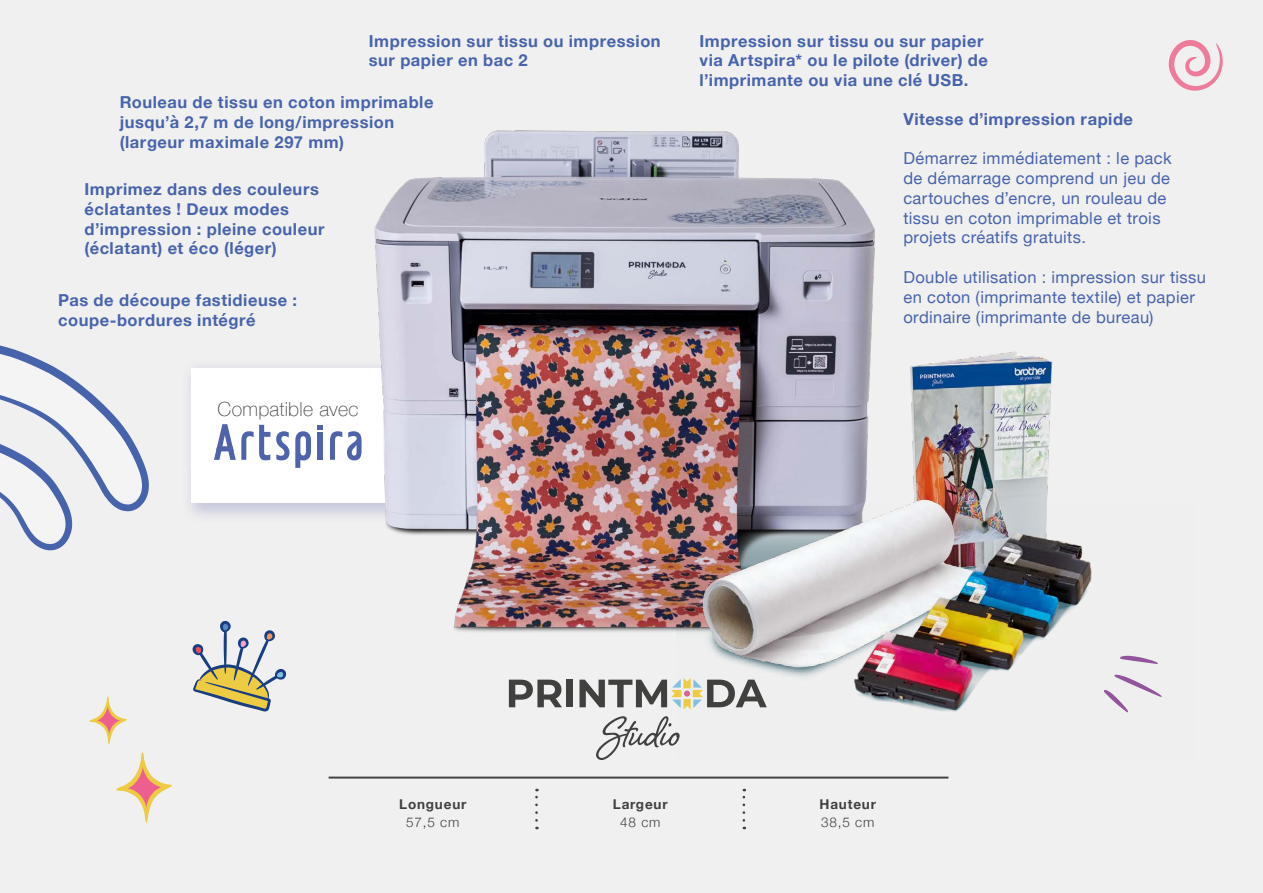
<style>
.page{position:relative;width:1263px;height:893px;background:#f0f0f0}
.page>*{position:absolute;margin:0;border:0;box-sizing:border-box;transform-origin:0 0}
.t1{font:100 19.5px "Helvetica Neue";letter-spacing:.015em;color:#40403f}
.t2{font:700 16.5px/19.8px "Helvetica Neue";letter-spacing:.03em;color:#4763ac}
.t3{font:16.5px/19.8px "Helvetica Neue";letter-spacing:.02em;color:#4763ac}
.t4{font:700 13.5px "Helvetica Neue";letter-spacing:.06em;color:#40403f}
.t5{font:300 13.5px "Helvetica Neue";letter-spacing:.06em;color:#40403f}
</style>
<div class="page">
<div style="left:181px;top:358px;width:287px;height:166px;background:#aaacd0;opacity:.6"></div>
<div style="left:191px;top:368px;width:256px;height:135px;background:#fff"></div>
<svg style="left:276px;top:431px;width:12px;height:29px"></svg>
<svg style="left:214px;top:424px;width:56px;height:36px"></svg>
<svg style="left:0;top:345px;width:149px;height:205px"></svg>
<svg style="left:116px;top:752px;width:56px;height:71px"></svg>
<svg style="left:89px;top:696px;width:38px;height:49px"></svg>
<svg style="left:193px;top:621px;width:93px;height:90px"></svg>
<svg style="left:1169px;top:40px;width:54px;height:51px"></svg>
<img style="left:288px;top:130px;width:451px;height:394px">
<img style="left:292px;top:148px;width:839px;height:565px">
<svg style="left:535px;top:789px;width:3px;height:31px"></svg>
<svg style="left:742px;top:789px;width:3px;height:31px"></svg>
<hr style="left:329px;top:777px;width:619px;height:1px;background:#40403f">
<svg style="left:1104px;top:674px;width:58px;height:38px"></svg>
<svg style="left:1120px;top:656px;width:38px;height:8px"></svg>
<svg style="left:596px;top:716px;width:84px;height:44px"></svg>
<svg style="left:509px;top:680px;width:53px;height:27px"></svg>
<div style="left:566px;top:680px;width:7px;height:27px;background:#40403f"></div>
<svg style="left:579px;top:678px;width:188px;height:31px"></svg>
<div style="left:204px;top:383px;width:170px;height:33px;background:#fff"></div>
<p class="t2" style="left:369px;top:31px;width:293px">Impression sur tissu ou impression sur papier en bac 2</p>
<p class="t2" style="left:699px;top:31px;width:290px">Impression sur tissu ou sur papier via Artspira* ou le pilote (driver) de l’imprimante ou via une clé USB.</p>
<p class="t2" style="left:120px;top:93px;width:315px">Rouleau de tissu en coton imprimable jusqu’à 2,7 m de long/impression (largeur maximale 297 mm)</p>
<p class="t2" style="left:85px;top:180px;width:241px">Imprimez dans des couleurs éclatantes ! Deux modes d’impression : pleine couleur (éclatant) et éco (léger)</p>
<p class="t2" style="left:58px;top:290px;width:240px">Pas de découpe fastidieuse : coupe-bordures intégré</p>
<p class="t1" style="left:218px;top:394px;width:143px">Compatible avec</p>
<p class="t4" style="left:399px;top:793px;width:69px">Longueur</p>
<p class="t5" style="left:406px;top:811px;width:55px">57,5 cm</p>
<p class="t4" style="left:613px;top:793px;width:56px">Largeur</p>
<p class="t5" style="left:620px;top:811px;width:42px">48 cm</p>
<p class="t2" style="left:903px;top:109px;width:231px">Vitesse d’impression rapide</p>
<p class="t3" style="left:903px;top:149px;width:270px">Démarrez immédiatement : le pack de démarrage comprend un jeu de cartouches d’encre, un rouleau de tissu en coton imprimable et trois projets créatifs gratuits.</p>
<p class="t3" style="left:903px;top:268px;width:304px">Double utilisation : impression sur tissu en coton (imprimante textile) et papier ordinaire (imprimante de bureau)</p>
<p class="t4" style="left:819px;top:793px;width:58px">Hauteur</p>
<p class="t5" style="left:821px;top:811px;width:55px">38,5 cm</p>
</div>
